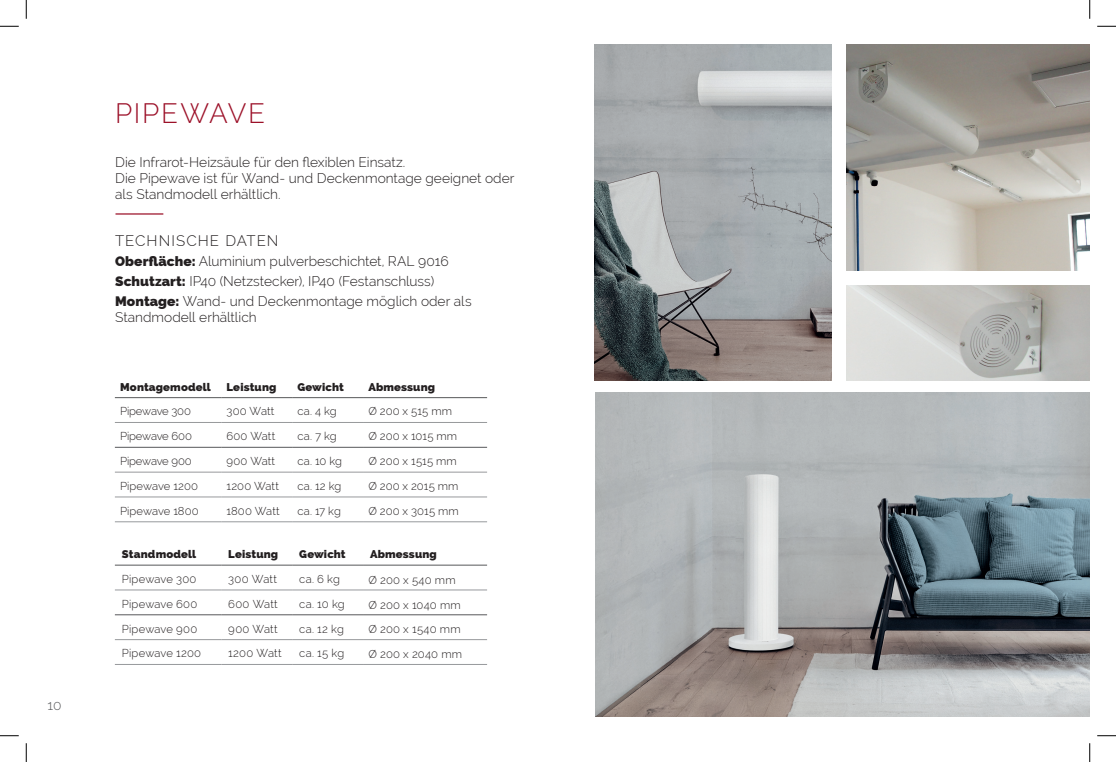
<style>
.page{position:relative;width:1116px;height:762px;background:#fff}
.page>*{position:absolute;margin:0;border:0;box-sizing:border-box;transform-origin:0 0}
.t1{font:300 27.5px "Raleway";letter-spacing:.06em;color:#9c1129}
.t2{font:300 15px "Raleway";letter-spacing:.065em;color:#231f20}
.t3{font:300 13.75px/16.2px "Raleway";color:#231f20}
.t4{font:300 13.75px "Raleway";color:#57585a}
.t5{font:300 11.25px "Raleway";letter-spacing:.005em;color:#231f20}
.t6{font:800 11.25px "Raleway";letter-spacing:.015em;color:#231f20}
.t7{font:300 11.25px "Raleway";letter-spacing:-.015em;color:#231f20}
.s1{font-weight:800}
</style>
<div class="page">
<hr style="left:115px;top:397px;width:106px;height:1px;background:#57585a">
<hr style="left:221px;top:397px;width:71px;height:1px;background:#57585a">
<hr style="left:292px;top:397px;width:71px;height:1px;background:#57585a">
<hr style="left:363px;top:397px;width:124px;height:1px;background:#57585a">
<hr style="left:115px;top:447px;width:106px;height:1px;background:#57585a">
<hr style="left:221px;top:447px;width:71px;height:1px;background:#57585a">
<hr style="left:292px;top:447px;width:71px;height:1px;background:#57585a">
<hr style="left:363px;top:447px;width:124px;height:1px;background:#57585a">
<hr style="left:115px;top:422px;width:106px;height:1px;background:#97999c">
<hr style="left:221px;top:422px;width:71px;height:1px;background:#97999c">
<hr style="left:292px;top:422px;width:71px;height:1px;background:#97999c">
<hr style="left:363px;top:422px;width:124px;height:1px;background:#97999c">
<hr style="left:115px;top:471px;width:106px;height:1px;background:#97999c">
<hr style="left:221px;top:471px;width:71px;height:1px;background:#97999c">
<hr style="left:292px;top:471px;width:71px;height:1px;background:#97999c">
<hr style="left:363px;top:471px;width:124px;height:1px;background:#97999c">
<hr style="left:115px;top:496px;width:106px;height:1px;background:#97999c">
<hr style="left:221px;top:496px;width:71px;height:1px;background:#97999c">
<hr style="left:292px;top:496px;width:71px;height:1px;background:#97999c">
<hr style="left:363px;top:496px;width:124px;height:1px;background:#97999c">
<hr style="left:115px;top:521px;width:106px;height:1px;background:#97999c">
<hr style="left:221px;top:521px;width:71px;height:1px;background:#97999c">
<hr style="left:292px;top:521px;width:71px;height:1px;background:#97999c">
<hr style="left:363px;top:521px;width:124px;height:1px;background:#97999c">
<hr style="left:115px;top:213px;width:48px;height:1px;background:#9c1129">
<hr style="left:115px;top:564px;width:106px;height:1px;background:#57585a">
<hr style="left:221px;top:564px;width:71px;height:1px;background:#57585a">
<hr style="left:292px;top:564px;width:71px;height:1px;background:#57585a">
<hr style="left:363px;top:564px;width:124px;height:1px;background:#57585a">
<hr style="left:115px;top:614px;width:106px;height:1px;background:#57585a">
<hr style="left:221px;top:614px;width:71px;height:1px;background:#57585a">
<hr style="left:292px;top:614px;width:71px;height:1px;background:#57585a">
<hr style="left:363px;top:614px;width:124px;height:1px;background:#57585a">
<hr style="left:115px;top:589px;width:106px;height:1px;background:#97999c">
<hr style="left:221px;top:589px;width:71px;height:1px;background:#97999c">
<hr style="left:292px;top:589px;width:71px;height:1px;background:#97999c">
<hr style="left:363px;top:589px;width:124px;height:1px;background:#97999c">
<hr style="left:115px;top:639px;width:106px;height:1px;background:#97999c">
<hr style="left:221px;top:639px;width:71px;height:1px;background:#97999c">
<hr style="left:292px;top:639px;width:71px;height:1px;background:#97999c">
<hr style="left:363px;top:639px;width:124px;height:1px;background:#97999c">
<hr style="left:115px;top:663px;width:106px;height:1px;background:#97999c">
<hr style="left:221px;top:663px;width:71px;height:1px;background:#97999c">
<hr style="left:292px;top:663px;width:71px;height:1px;background:#97999c">
<hr style="left:363px;top:663px;width:124px;height:1px;background:#97999c">
<img style="left:595px;top:392px;width:494px;height:324px">
<img style="left:846px;top:44px;width:243px;height:226px">
<img style="left:846px;top:285px;width:243px;height:96px">
<img style="left:595px;top:44px;width:237px;height:337px">
<svg style="left:0;top:25px;width:19px;height:2px"></svg>
<svg style="left:1097px;top:25px;width:18px;height:2px"></svg>
<svg style="left:0;top:735px;width:19px;height:1px"></svg>
<svg style="left:1097px;top:735px;width:18px;height:1px"></svg>
<svg style="left:25px;top:0;width:2px;height:19px"></svg>
<svg style="left:25px;top:743px;width:2px;height:18px"></svg>
<svg style="left:1089px;top:0;width:1px;height:19px"></svg>
<svg style="left:1089px;top:743px;width:1px;height:18px"></svg>
<p class="t4" style="left:48px;top:696px;width:16px">10</p>
<h1 class="t1" style="left:115px;top:97px;width:151px">PIPEWAVE</h1>
<p class="t3" style="left:115px;top:153px;width:401px">Die Infrarot-Heizsäule für den flexiblen Einsatz.<br>Die Pipewave ist für Wand- und Deckenmontage geeignet oder als Standmodell erhältlich.</p>
<h2 class="t2" style="left:115px;top:232px;width:165px">TECHNISCHE DATEN</h2>
<p class="t3" style="left:115px;top:251px;width:358px;line-height:19.8px"><span class="s1">Oberfläche:</span> Aluminium pulverbeschichtet, RAL 9016<br><span class="s1">Schutzart:</span> IP40 (Netzstecker), IP40 (Festanschluss)<br><span class="s1">Montage:</span> Wand- und Deckenmontage möglich oder als</p>
<p class="t3" style="left:115px;top:309px;width:143px">Standmodell erhältlich</p>
<p class="t6" style="left:120px;top:380px;width:92px">Montagemodell</p>
<p class="t6" style="left:226px;top:380px;width:51px">Leistung</p>
<p class="t6" style="left:297px;top:380px;width:48px">Gewicht</p>
<p class="t6" style="left:368px;top:380px;width:68px">Abmessung</p>
<p class="t7" style="left:120px;top:404px;width:72px">Pipewave 300</p>
<p class="t5" style="left:226px;top:404px;width:49px">300 Watt</p>
<p class="t5" style="left:297px;top:404px;width:41px">ca. 4 kg</p>
<p class="t5" style="left:368px;top:404px;width:85px">Ø 200 x 515 mm</p>
<p class="t7" style="left:120px;top:429px;width:73px">Pipewave 600</p>
<p class="t5" style="left:226px;top:429px;width:50px">600 Watt</p>
<p class="t5" style="left:297px;top:429px;width:41px">ca. 7 kg</p>
<p class="t5" style="left:368px;top:429px;width:90px">Ø 200 x 1015 mm</p>
<p class="t7" style="left:120px;top:454px;width:73px">Pipewave 900</p>
<p class="t5" style="left:226px;top:454px;width:50px">900 Watt</p>
<p class="t5" style="left:297px;top:454px;width:46px">ca. 10 kg</p>
<p class="t5" style="left:368px;top:454px;width:90px">Ø 200 x 1515 mm</p>
<p class="t5" style="left:120px;top:479px;width:79px">Pipewave 1200</p>
<p class="t5" style="left:226px;top:479px;width:54px">1200 Watt</p>
<p class="t5" style="left:297px;top:479px;width:45px">ca. 12 kg</p>
<p class="t5" style="left:368px;top:479px;width:92px">Ø 200 x 2015 mm</p>
<p class="t5" style="left:120px;top:504px;width:80px">Pipewave 1800</p>
<p class="t5" style="left:226px;top:504px;width:55px">1800 Watt</p>
<p class="t5" style="left:297px;top:504px;width:45px">ca. 17 kg</p>
<p class="t5" style="left:368px;top:504px;width:92px">Ø 200 x 3015 mm</p>
<p class="t6" style="left:122px;top:547px;width:76px">Standmodell</p>
<p class="t6" style="left:228px;top:547px;width:51px">Leistung</p>
<p class="t6" style="left:299px;top:547px;width:48px">Gewicht</p>
<p class="t6" style="left:370px;top:547px;width:68px">Abmessung</p>
<p class="t5" style="left:122px;top:572px;width:76px">Pipewave 300</p>
<p class="t5" style="left:228px;top:572px;width:50px">300 Watt</p>
<p class="t5" style="left:299px;top:572px;width:42px">ca. 6 kg</p>
<p class="t5" style="left:368px;top:573px;width:89px">Ø 200 x 540 mm</p>
<p class="t5" style="left:122px;top:596px;width:77px">Pipewave 600</p>
<p class="t5" style="left:228px;top:596px;width:51px">600 Watt</p>
<p class="t5" style="left:299px;top:596px;width:47px">ca. 10 kg</p>
<p class="t5" style="left:368px;top:597px;width:94px">Ø 200 x 1040 mm</p>
<p class="t5" style="left:122px;top:621px;width:77px">Pipewave 900</p>
<p class="t5" style="left:228px;top:621px;width:51px">900 Watt</p>
<p class="t5" style="left:299px;top:621px;width:46px">ca. 12 kg</p>
<p class="t5" style="left:368px;top:622px;width:94px">Ø 200 x 1540 mm</p>
<p class="t5" style="left:122px;top:646px;width:81px">Pipewave 1200</p>
<p class="t5" style="left:228px;top:646px;width:55px">1200 Watt</p>
<p class="t5" style="left:299px;top:646px;width:47px">ca. 15 kg</p>
<p class="t5" style="left:368px;top:647px;width:95px">Ø 200 x 2040 mm</p>
</div>
